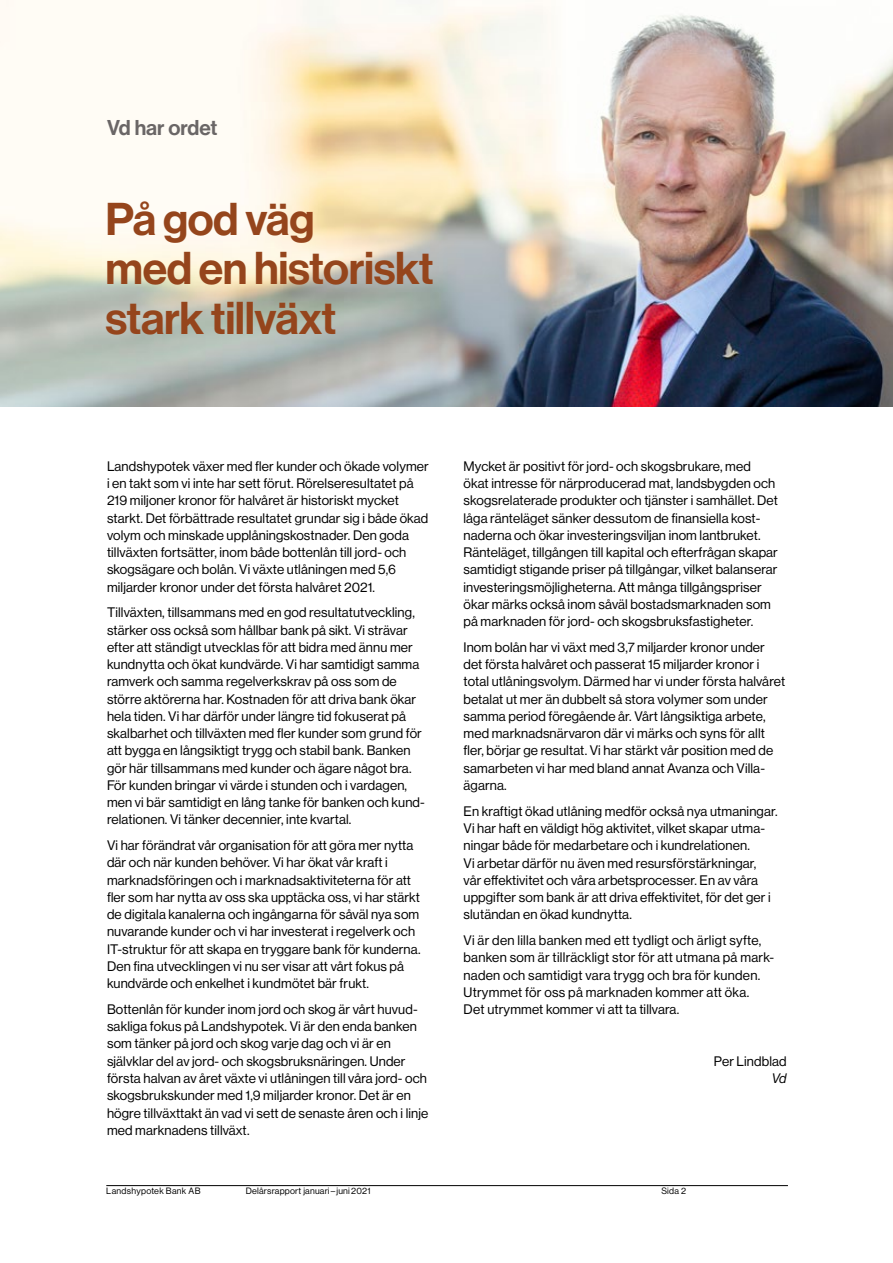
<style>
.page{position:relative;width:893px;height:1263px;background:#fff}
.page>*{position:absolute;margin:0;border:0;box-sizing:border-box;transform-origin:0 0}
.t1{font:45px/49.5px "N Haas Grotesk DS Std 65 Md";letter-spacing:-.01em;color:#95451c}
.t2{font:21px "N Haas Grotesk DS Std 65 Md";color:#6a6666}
.t3{font:13.5px/17.2px "N Haas Grotesk DS Std 55 Rg";letter-spacing:.01em;color:#000}
.t4{font:13.5px "N Haas Grotesk DS Std 56 It";color:#000}
.t5{font:9px "N Haas Grotesk DS Std 55 Rg";letter-spacing:.025em;color:#000}
</style>
<div class="page">
<hr style="left:106px;top:1185px;width:682px;height:1px;background:#000">
<img style="left:0;top:0;width:893px;height:407px">
<h2 class="t2" style="left:107px;top:116px;width:112px">Vd har ordet</h2>
<h1 class="t1" style="left:106px;top:195px;width:330px">På god väg<br>med en historiskt stark tillväxt</h1>
<p class="t3" style="left:107px;top:457px;width:323px">Landshypotek växer med fler kunder och ökade volymer i en takt som vi inte har sett förut. Rörelseresultatet på 219 miljoner kronor för halvåret är historiskt mycket starkt. Det förbättrade resultatet grundar sig i både ökad volym och minskade upplåningskostnader. Den goda tillväxten fortsätter, inom både bottenlån till jord- och skogsägare och bolån. Vi växte utlåningen med 5,6 miljarder kronor under det första halvåret 2021.</p>
<p class="t3" style="left:107px;top:604px;width:319px">Tillväxten, tillsammans med en god resultatutveckling, stärker oss också som hållbar bank på sikt. Vi strävar efter att ständigt utvecklas för att bidra med ännu mer kundnytta och ökat kundvärde. Vi har samtidigt samma ramverk och samma regelverkskrav på oss som de större aktörerna har. Kostnaden för att driva bank ökar hela tiden. Vi har därför under längre tid fokuserat på skalbarhet och tillväxten med fler kunder som grund för att bygga en långsiktigt trygg och stabil bank. Banken gör här tillsammans med kunder och ägare något bra.<br>För kunden bringar vi värde i stunden och i vardagen, men vi bär samtidigt en lång tanke för banken och kund&shy;relationen. Vi tänker decennier, inte kvartal.</p>
<p class="t3" style="left:107px;top:837px;width:315px">Vi har förändrat vår organisation för att göra mer nytta där och när kunden behöver. Vi har ökat vår kraft i marknadsföringen och i marknadsaktiviteterna för att fler som har nytta av oss ska upptäcka oss, vi har stärkt de digitala kanalerna och ingångarna för såväl nya som nuvarande kunder och vi har investerat i regelverk och IT-struktur för att skapa en tryggare bank för kunderna.<br>Den fina utvecklingen vi nu ser visar att vårt fokus på kundvärde och enkelhet i kundmötet bär frukt.</p>
<p class="t3" style="left:107px;top:1001px;width:323px">Bottenlån för kunder inom jord och skog är vårt huvud&shy;sakliga fokus på Landshypotek. Vi är den enda banken som tänker på jord och skog varje dag och vi är en självklar del av jord- och skogsbruksnäringen. Under första halvan av året växte vi utlåningen till våra jord- och skogsbrukskunder med 1,9 miljarder kronor. Det är en högre tillväxttakt än vad vi sett de senaste åren och i linje med marknadens tillväxt.</p>
<p class="t3" style="left:463px;top:458px;width:316px">Mycket är positivt för jord- och skogsbrukare, med ökat intresse för närproducerad mat, landsbygden och skogsrelaterade produkter och tjänster i samhället. Det låga ränteläget sänker dessutom de finansiella kost&shy;naderna och ökar investeringsviljan inom lantbruket.<br>Ränteläget, tillgången till kapital och efterfrågan skapar samtidigt stigande priser på tillgångar, vilket balanserar investeringsmöjligheterna. Att många tillgångspriser ökar märks också inom såväl bostadsmarknaden som på marknaden för jord- och skogsbruksfastigheter.</p>
<p class="t3" style="left:463px;top:639px;width:323px">Inom bolån har vi växt med 3,7 miljarder kronor under det första halvåret och passerat 15 miljarder kronor i total utlåningsvolym. Därmed har vi under första halvåret betalat ut mer än dubbelt så stora volymer som under samma period föregående år. Vårt långsiktiga arbete, med marknadsnärvaron där vi märks och syns för allt fler, börjar ge resultat. Vi har stärkt vår position med de samarbeten vi har med bland annat Avanza och Villa&shy;ägarna.</p>
<p class="t3" style="left:463px;top:802px;width:316px">En kraftigt ökad utlåning medför också nya utmaningar.<br>Vi har haft en väldigt hög aktivitet, vilket skapar utma&shy;ningar både för medarbetare och i kundrelationen.<br>Vi arbetar därför nu även med resursförstärkningar,<br>vår effektivitet och våra arbetsprocesser. En av våra uppgifter som bank är att driva effektivitet, för det ger i slutändan en ökad kundnytta.</p>
<p class="t3" style="left:463px;top:932px;width:312px">Vi är den lilla banken med ett tydligt och ärligt syfte, banken som är tillräckligt stor för att utmana på mark&shy;naden och samtidigt vara trygg och bra för kunden.<br>Utrymmet för oss på marknaden kommer att öka.<br>Det utrymmet kommer vi att ta tillvara.</p>
<p class="t3" style="left:714px;top:1052px;width:74px">Per Lindblad</p>
<p class="t4" style="left:772px;top:1070px;width:17px">Vd</p>
<p class="t5" style="left:106px;top:1186px;width:96px">Landshypotek Bank AB</p>
<p class="t5" style="left:246px;top:1186px;width:126px">Delårsrapport januari – juni 2021</p>
<p class="t5" style="left:661px;top:1186px;width:26px">Sida 2</p>
</div>
